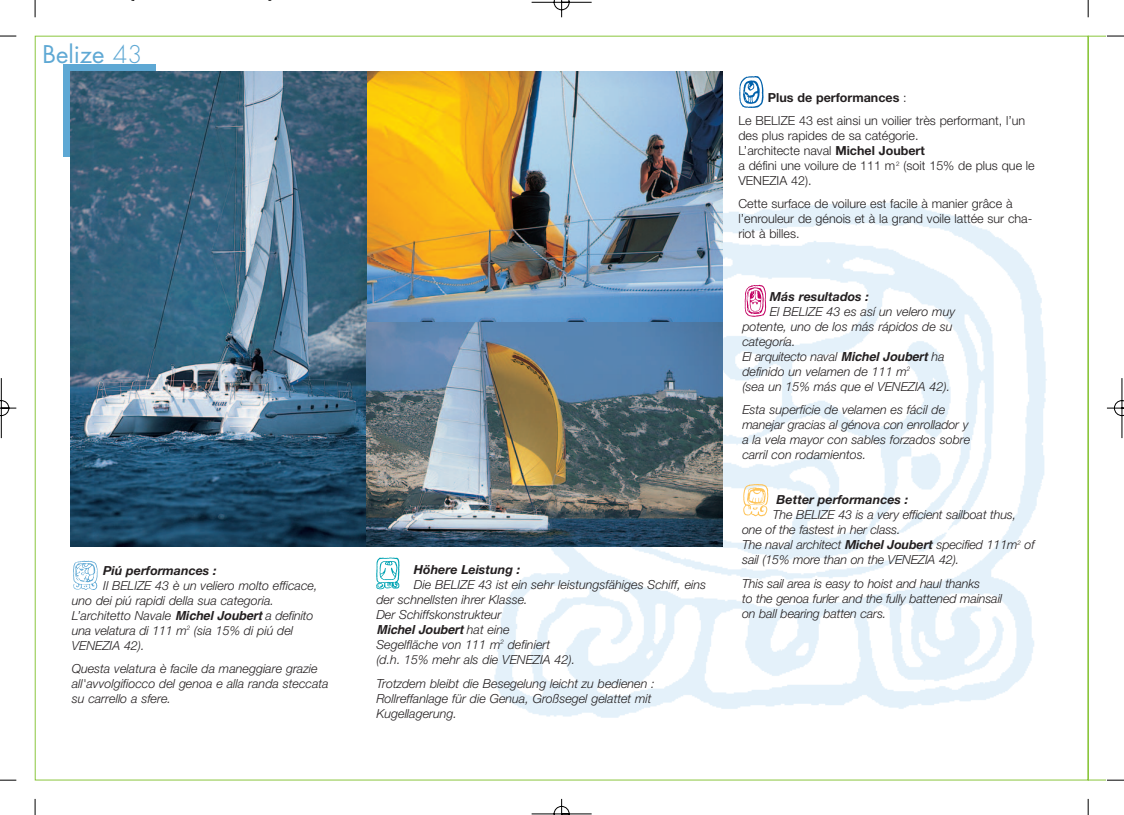
<style>
.page{position:relative;width:1124px;height:815px;background:#fff}
.page>*{position:absolute;margin:0;border:0;box-sizing:border-box;transform-origin:0 0}
.t1{font:23.75px "Futura";color:#5ea8d4}
.t2{font:italic 300 12.5px/15px "Helvetica Neue";color:#231f20}
.t3{font:300 12.5px/15px "Helvetica Neue";color:#231f20}
.t4{font:italic 700 12.5px "Helvetica Neue";color:#231f20}
.t5{font:italic 700 12.5px "Helvetica";color:#231f20}
.s1{font-weight:300}
.s2{font-family:"Helvetica";font-weight:700}
.s3{font-family:"Helvetica Neue";font-weight:300}
.s4{font-weight:700}
</style>
<div class="page">
<img style="left:0;top:0;width:1123px;height:815px">
<h1 class="t1" style="left:43px;top:43px;width:101px">Belize <span class="s1">43</span></h1>
<p class="t4" style="left:103px;top:566px;width:115px">Piú performances :</p>
<p class="t2" style="left:72px;top:579px;width:247px;text-indent:31px">Il BELIZE 43 è un veliero molto efficace, uno dei piú rapidi della sua categoria.<br>L’architetto Navale <span class="s2">Michel Joubert</span>a definito una velatura di 111 m<sup>2</sup> (sia 15% di piú del VENEZIA 42).</p>
<p class="t2" style="left:72px;top:663px;width:258px">Questa velatura è facile da maneggiare grazie all'avvolgifiocco del genoa e alla randa steccata su carrello a sfere.</p>
<p class="t4" style="left:414px;top:565px;width:108px">Höhere Leistung :</p>
<p class="t2" style="left:376px;top:578px;width:331px;text-indent:38px">Die BELIZE 43 ist ein sehr leistungsfähiges Schiff, eins der schnellsten ihrer Klasse.<br>Der Schiffskonstrukteur</p>
<p class="t5" style="left:376px;top:625px;width:135px">Michel Joubert <span class="s3">h a t e in e</span></p>
<p class="t2" style="left:376px;top:638px;width:200px">Segelfläche von 111 m<sup>2</sup> definiert (d.h. 15% mehr als die VENEZIA 42).</p>
<p class="t2" style="left:376px;top:677px;width:280px">Trotzdem bleibt die Besegelung leicht zu bedienen :<br>Rollreffanlage für die Genua, Großsegel gelattet mit<br>Kugellagerung.</p>
<p class="t3" style="left:738px;top:88px;width:288px;line-height:22.5px;text-indent:29px"><span class="s4">Plus de performances</span> :<br>Le BELIZE 43 est ainsi un voilier très performant, l’un</p>
<p class="t3" style="left:738px;top:129px;width:298px">des plus rapides de sa catégorie.<br>L’architecte naval <span class="s4">Michel Joubert<br></span>a défini une voilure de 111 m <sup>2</sup> (soit 15% de plus que le VENEZIA 42).</p>
<p class="t3" style="left:738px;top:197px;width:295px">Cette surface de voilure est facile à manier grâce à l’enrouleur de génois et à la grand voile lattée sur cha&shy;riot à billes.</p>
<p class="t4" style="left:769px;top:292px;width:100px">Más resultados :</p>
<p class="t2" style="left:742px;top:305px;width:214px;text-indent:28px">El BELIZE 43 es así un velero muy potente, uno de los más rápidos de su categoría.<br>El arquitecto naval <span class="s2">Michel Joubert</span> ha definido un velamen de 111 m<sup>2<br></sup>(sea un 15% más que el VENEZIA 42).</p>
<p class="t2" style="left:742px;top:404px;width:229px">Esta superficie de velamen es fácil de manejar gracias al génova con enrollador y a la vela mayor con sables forzados sobre carril con rodamientos.</p>
<p class="t4" style="left:776px;top:495px;width:133px">Better performances :</p>
<p class="t2" style="left:742px;top:508px;width:294px;text-indent:31px">The BELIZE 43 is a very efficient sailboat thus, one of the fastest in her class.<br>The naval architect <span class="s4">Michel Joubert</span> specified 111m<sup>2</sup> of sail (15% more than on the VENEZIA 42).</p>
<p class="t2" style="left:742px;top:577px;width:261px">This sail area is easy to hoist and haul thanks<br>to the genoa furler and the fully battened mainsail on ball bearing batten cars.</p>
</div>
